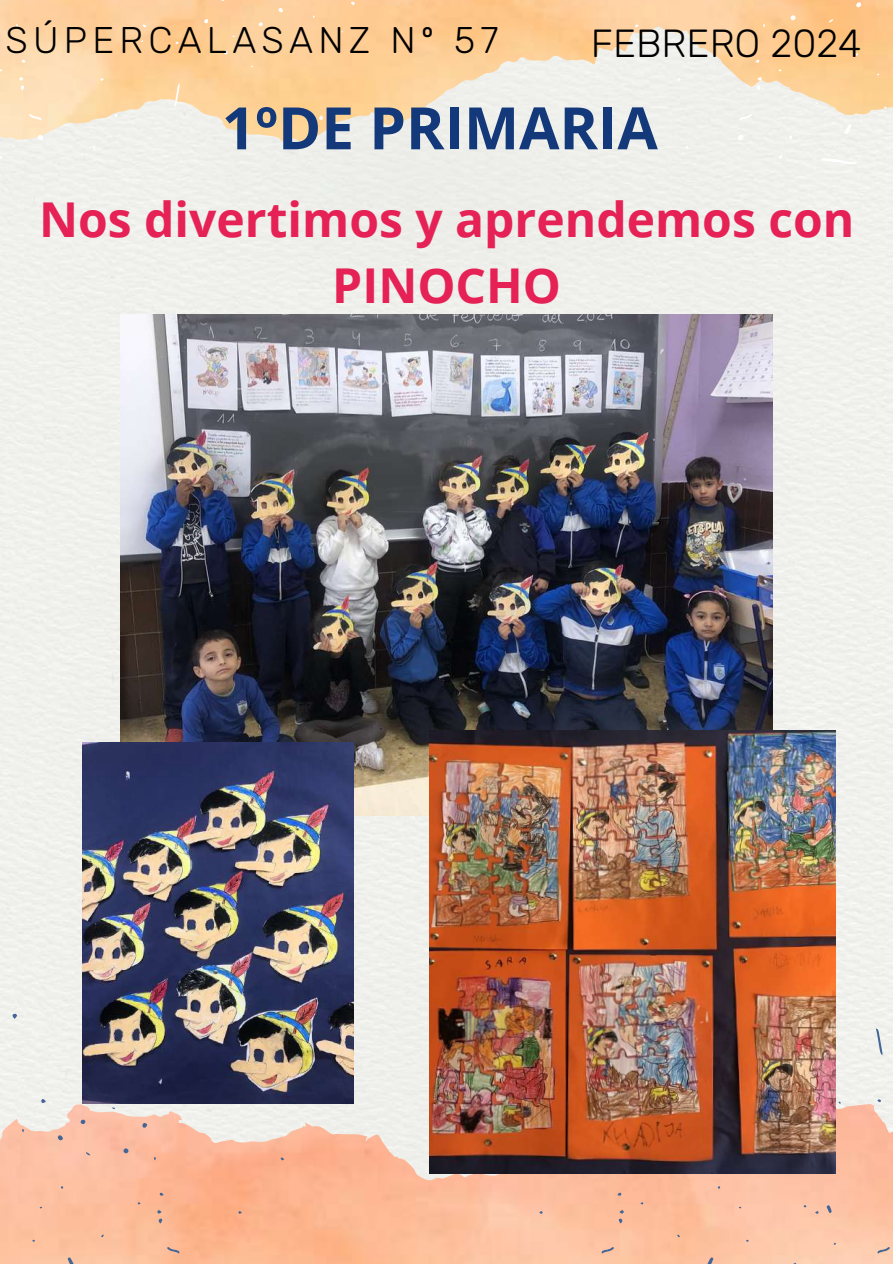
<style>
.page{position:relative;width:893px;height:1264px;background:#fff}
.page>*{position:absolute;margin:0;border:0;box-sizing:border-box;transform-origin:0 0}
.t1{font:700 58.5px "Open Sans";color:#13397a}
.t2{font:700 48px/66.3px "Open Sans";color:#e52155;text-align:center}
.t3{font:300 39px "Rubik";color:#000}
.t4{font:300 36.9px "Rubik";letter-spacing:.14em;color:#000}
</style>
<div class="page">
<div style="left:0;top:35px;width:892px;height:1067px;background:#f0f0eb"></div>
<img style="left:284px;top:1102px;width:212px;height:161px">
<svg style="left:0;top:1001px;width:284px;height:262px;background:#f6c7ae"></svg>
<svg style="left:496px;top:1173px;width:276px;height:90px;background:#fabe9f"></svg>
<svg style="left:772px;top:1001px;width:120px;height:262px;background:#f7ceb9"></svg>
<svg style="left:0;top:0;width:382px;height:165px;background:#f9d9b0"></svg>
<svg style="left:634px;top:0;width:258px;height:165px;background:#f6e0c3"></svg>
<img style="left:121px;top:314px;width:651px;height:501px">
<img style="left:83px;top:742px;width:270px;height:360px">
<img style="left:429px;top:730px;width:406px;height:443px">
<p class="t4" style="left:6px;top:19px;width:494px">SÚPERCALASANZ Nº 57</p>
<p class="t3" style="left:590px;top:21px;width:272px">FEBRERO 2024</p>
<p class="t1" style="left:222px;top:87px;width:437px">1ºDE PRIMARIA</p>
<p class="t2" style="left:39px;top:185px;width:816px">Nos divertimos y aprendemos con<br>PINOCHO</p>
</div>
